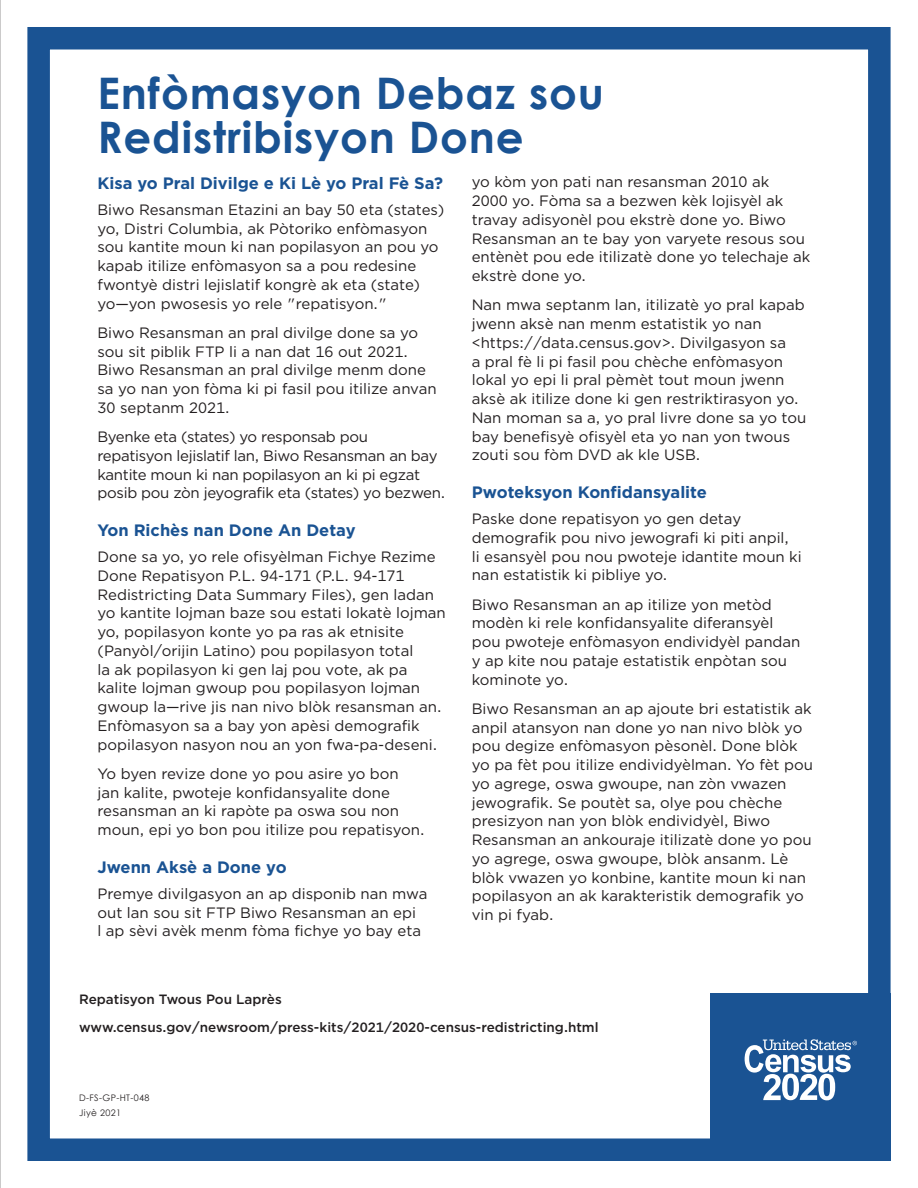
<style>
.page{position:relative;width:918px;height:1188px;background:#fff}
.page>*{position:absolute;margin:0;border:0;box-sizing:border-box;transform-origin:0 0}
.t1{font:700 43.5px/43.5px "Century Gothic";letter-spacing:.02em;color:#1a5393}
.t2{font:700 16.5px "Gotham";color:#1a5393}
.t3{font:15px/18.8px "Gotham";color:#231f20}
.t4{font:15px/18.8px "Gotham";letter-spacing:-.02em;color:#231f20}
.t5{font:500 13.5px/27.8px "Gotham";color:#231f20}
.t6{font:9px/15px "Century Gothic";letter-spacing:.04em;color:#231f20}
</style>
<div class="page">
<div style="left:27px;top:27px;width:864px;height:1134px;border:22px solid #1a5393"></div>
<div style="left:710px;top:994px;width:181px;height:167px;background:#1a5393"></div>
<svg style="left:745px;top:1039px;width:112px;height:61px"></svg>
<svg style="left:0;top:0;width:1px;height:1188px"></svg>
<h1 class="t1" style="left:98px;top:70px;width:508px">Enfòmasyon Debaz sou<br>Redistribisyon Done</h1>
<p class="t2" style="left:98px;top:172px;width:347px">Kisa yo Pral Divilge e Ki Lè yo Pral Fè Sa?</p>
<p class="t3" style="left:98px;top:200px;width:348px">Biwo Resansman Etazini an bay 50 eta (states) yo, Distri Columbia, ak Pòtoriko enfòmasyon sou kantite moun ki nan popilasyon an pou yo kapab itilize enfòmasyon sa a pou redesine fwontyè distri lejislatif kongrè ak eta (state) yo—yon pwosesis yo rele "repatisyon."</p>
<p class="t3" style="left:98px;top:323px;width:341px">Biwo Resansman an pral divilge done sa yo sou sit piblik FTP li a nan dat 16 out 2021.<br>Biwo Resansman an pral divilge menm done sa yo nan yon fòma ki pi fasil pou itilize anvan 30 septanm 2021.</p>
<p class="t4" style="left:98px;top:427px;width:349px">Byenke eta (states) yo responsab pou repatisyon lejislatif lan, Biwo Resansman an bay kantite moun ki nan popilasyon an ki pi egzat posib pou zòn jeyografik eta (states) yo bezwen.</p>
<p class="t2" style="left:98px;top:519px;width:260px">Yon Richès nan Done An Detay</p>
<p class="t3" style="left:98px;top:547px;width:350px">Done sa yo, yo rele ofisyèlman Fichye Rezime Done Repatisyon P.L. 94-171 (P.L. 94-171<br>Redistricting Data Summary Files), gen ladan yo kantite lojman baze sou estati lokatè lojman yo, popilasyon konte yo pa ras ak etnisite (Panyòl/orijin Latino) pou popilasyon total<br>la ak popilasyon ki gen laj pou vote, ak pa kalite lojman gwoup pou popilasyon lojman gwoup la—rive jis nan nivo blòk resansman an.<br>Enfòmasyon sa a bay yon apèsi demografik popilasyon nasyon nou an yon fwa-pa-deseni.</p>
<p class="t3" style="left:98px;top:764px;width:329px">Yo byen revize done yo pou asire yo bon<br>jan kalite, pwoteje konfidansyalite done resansman an ki rapòte pa oswa sou non moun, epi yo bon pou itilize pou repatisyon.</p>
<p class="t2" style="left:98px;top:856px;width:191px">Jwenn Aksè a Done yo</p>
<p class="t3" style="left:98px;top:884px;width:331px">Premye divilgasyon an ap disponib nan mwa out lan sou sit FTP Biwo Resansman an epi<br>l ap sèvi avèk menm fòma fichye yo bay eta</p>
<p class="t3" style="left:472px;top:172px;width:340px">yo kòm yon pati nan resansman 2010 ak<br>2000 yo. Fòma sa a bezwen kèk lojisyèl ak travay adisyonèl pou ekstrè done yo. Biwo Resansman an te bay yon varyete resous sou entènèt pou ede itilizatè done yo telechaje ak ekstrè done yo.</p>
<p class="t3" style="left:472px;top:295px;width:336px">Nan mwa septanm lan, itilizatè yo pral kapab jwenn aksè nan menm estatistik yo nan &lt;https://data.census.gov&gt;. Divilgasyon sa<br>a pral fè li pi fasil pou chèche enfòmasyon lokal yo epi li pral pèmèt tout moun jwenn aksè ak itilize done ki gen restriktirasyon yo.<br>Nan moman sa a, yo pral livre done sa yo tou bay benefisyè ofisyèl eta yo nan yon twous zouti sou fòm DVD ak kle USB.</p>
<p class="t2" style="left:472px;top:481px;width:237px">Pwoteksyon Konfidansyalite</p>
<p class="t3" style="left:472px;top:509px;width:332px">Paske done repatisyon yo gen detay demografik pou nivo jewografi ki piti anpil,<br>li esansyèl pou nou pwoteje idantite moun ki nan estatistik ki pibliye yo.</p>
<p class="t3" style="left:472px;top:595px;width:330px">Biwo Resansman an ap itilize yon metòd modèn ki rele konfidansyalite diferansyèl pou pwoteje enfòmasyon endividyèl pandan y ap kite nou pataje estatistik enpòtan sou kominote yo.</p>
<p class="t3" style="left:472px;top:699px;width:343px">Biwo Resansman an ap ajoute bri estatistik ak anpil atansyon nan done yo nan nivo blòk yo pou degize enfòmasyon pèsonèl. Done blòk yo pa fèt pou itilize endividyèlman. Yo fèt pou yo agrege, oswa gwoupe, nan zòn vwazen jewografik. Se poutèt sa, olye pou chèche presizyon nan yon blòk endividyèl, Biwo Resansman an ankouraje itilizatè done yo pou yo agrege, oswa gwoupe, blòk ansanm. Lè blòk vwazen yo konbine, kantite moun ki nan popilasyon an ak karakteristik demografik yo vin pi fyab.</p>
<p class="t5" style="left:79px;top:985px;width:521px">Repatisyon Twous Pou Laprès www.census.gov/newsroom/press-kits/2021/2020-census-redistricting.html</p>
<p class="t6" style="left:79px;top:1090px;width:72px">D-FS-GP-HT-048<br>Jiyè 2021</p>
</div>
